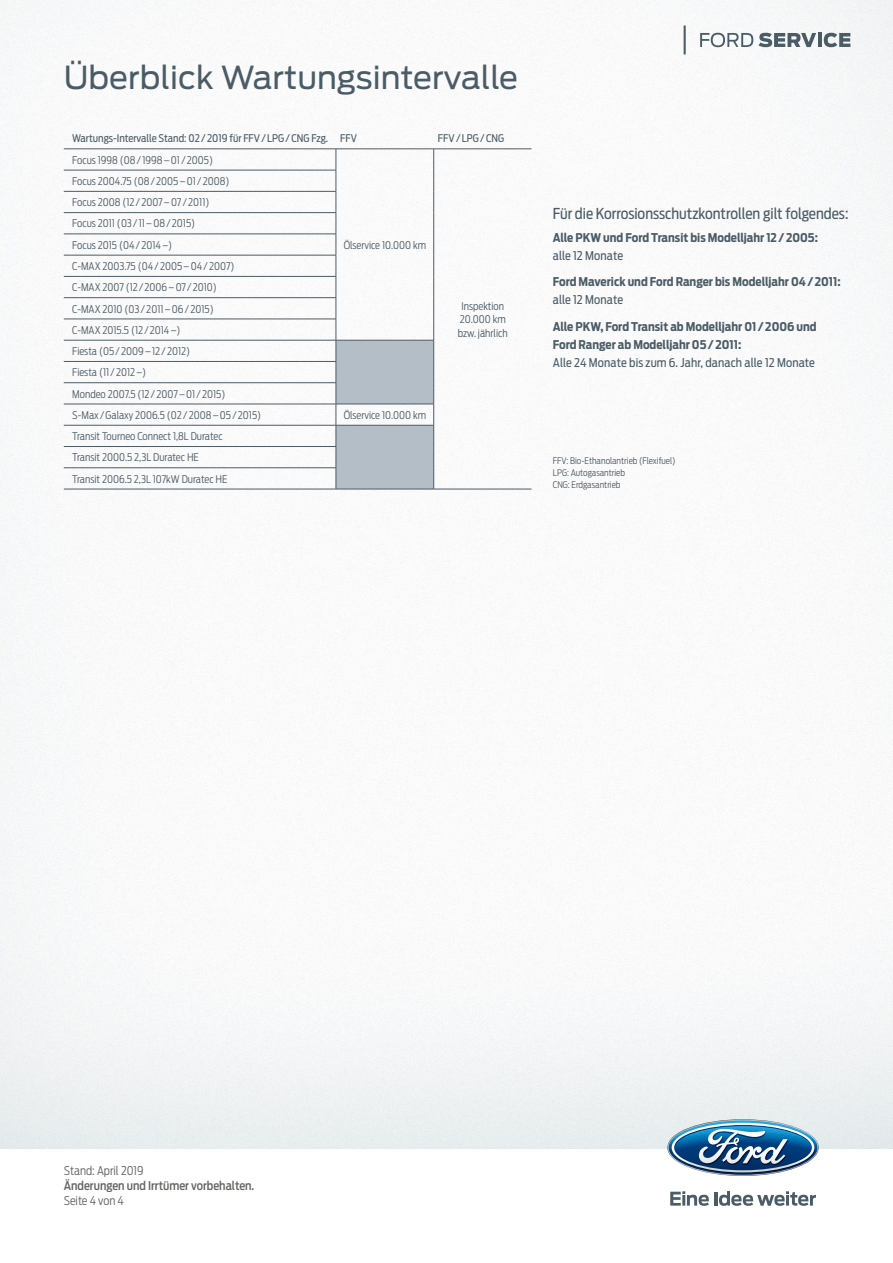
<style>
.page{position:relative;width:893px;height:1263px;background:#fff}
.page>*{position:absolute;margin:0;border:0;box-sizing:border-box;transform-origin:0 0}
.t1{font:31.5px "Ford Antenna";color:#4b5c66}
.t2{font:15px "Ford Antenna Cond";color:#4b5c66}
.t3{font:700 12px/18px "Ford Antenna Cond";color:#4b5c66}
.t4{font:12px "Ford Antenna Cond";letter-spacing:.01em;color:#4b5c66}
.t5{font:500 12px "Ford Antenna Cond";color:#636362}
.t6{font:300 12px "Ford Antenna Cond";color:#636362}
.t7{font:300 10.5px/21.3px "Ford Antenna Cond";color:#4b5c66}
.t8{font:10.5px "Ford Antenna Cond";color:#4b5c66}
.t9{font:300 9px/12px "Ford Antenna Cond";color:#4b5c66}
</style>
<div class="page">
<img style="left:0;top:0;width:893px;height:1148px">
<svg style="left:667px;top:1119px;width:152px;height:57px"></svg>
<svg style="left:670px;top:1191px;width:146px;height:15px"></svg>
<svg style="left:336px;top:150px;width:98px;height:339px"></svg>
<hr style="left:64px;top:170px;width:272px;height:1px;background:#4b5c66">
<hr style="left:434px;top:149px;width:97px;height:1px;background:#4b5c66">
<hr style="left:64px;top:255px;width:272px;height:1px;background:#4b5c66">
<hr style="left:64px;top:276px;width:272px;height:1px;background:#4b5c66">
<hr style="left:64px;top:297px;width:272px;height:1px;background:#4b5c66">
<hr style="left:64px;top:319px;width:272px;height:1px;background:#4b5c66">
<hr style="left:64px;top:340px;width:272px;height:1px;background:#4b5c66">
<hr style="left:64px;top:361px;width:272px;height:1px;background:#4b5c66">
<hr style="left:64px;top:382px;width:272px;height:1px;background:#4b5c66">
<hr style="left:64px;top:404px;width:272px;height:1px;background:#4b5c66">
<hr style="left:64px;top:425px;width:272px;height:1px;background:#4b5c66">
<hr style="left:64px;top:446px;width:272px;height:1px;background:#4b5c66">
<hr style="left:64px;top:467px;width:272px;height:1px;background:#4b5c66">
<hr style="left:64px;top:489px;width:272px;height:1px;background:#4b5c66">
<hr style="left:336px;top:340px;width:98px;height:1px;background:#4b5c66">
<hr style="left:336px;top:404px;width:98px;height:1px;background:#4b5c66">
<hr style="left:336px;top:425px;width:98px;height:1px;background:#4b5c66">
<hr style="left:336px;top:489px;width:98px;height:1px;background:#4b5c66">
<hr style="left:434px;top:489px;width:97px;height:1px;background:#4b5c66">
<hr style="left:64px;top:149px;width:272px;height:1px;background:#4b5c66">
<hr style="left:336px;top:149px;width:98px;height:1px;background:#4b5c66">
<hr style="left:64px;top:191px;width:272px;height:1px;background:#4b5c66">
<hr style="left:64px;top:212px;width:272px;height:1px;background:#4b5c66">
<hr style="left:64px;top:234px;width:272px;height:1px;background:#4b5c66">
<svg style="left:700px;top:33px;width:116px;height:14px"></svg>
<hr style="left:818px;top:33px;width:4px;height:14px;background:#4b5c66">
<svg style="left:824px;top:33px;width:26px;height:14px"></svg>
<hr style="left:684px;top:26px;width:2px;height:28px;background:#4b5c66">
<h1 class="t1" style="left:64px;top:50px;width:456px">Überblick Wartungsintervalle</h1>
<p class="t8" style="left:72px;top:129px;width:286px">Wartungs-Intervalle Stand: 02 / 2019 für FFV/ LPG/CNG Fzg. FFV</p>
<p class="t8" style="left:438px;top:129px;width:68px">FFV/ LPG/CNG</p>
<p class="t7" style="left:72px;top:148px;width:142px">Focus 1998 (08/ 1998–01 / 2005)</p>
<p class="t7" style="left:72px;top:169px;width:190px">Focus 2004.75 (08/ 2005–01 / 2008)<br>Focus 2008 (12 / 2007–07 / 2011)<br>Focus 2011 (03 / 11–08/ 2015)<br>Focus 2015 (04/ 2014–)<br>C-MAX 2003.75 (04/ 2005–04/ 2007)<br>C-MAX 2007 (12 / 2006–07 / 2010)<br>C-MAX 2010 (03 / 2011–06/ 2015)<br>C-MAX 2015.5 (12 / 2014–)<br>Fiesta (05 / 2009–12 / 2012)<br>Fiesta (11 / 2012–)<br>Mondeo 2007.5 (12 / 2007–01 / 2015)<br>S-Max /Galaxy 2006.5 (02 / 2008–05 / 2015)</p>
<p class="t7" style="left:72px;top:424px;width:157px">Transit Tourneo Connect 1,8L Duratec<br>Transit 2000.5 2,3L Duratec HE<br>Transit 2006.5 2,3L 107kW Duratec HE</p>
<p class="t7" style="left:344px;top:233px;width:84px">Ölservice 10.000 km</p>
<p class="t7" style="left:344px;top:403px;width:84px">Ölservice 10.000 km</p>
<p class="t7" style="left:458px;top:298px;width:51px;line-height:13.5px;text-align:center">Inspektion<br>20.000 km bzw. jährlich</p>
<h2 class="t2" style="left:553px;top:201px;width:297px">Für die Korrosionsschutzkontrollen gilt folgendes:</h2>
<p class="t3" style="left:553px;top:227px;width:267px">Alle PKW und Ford Transit bis Modelljahr 12/2005:</p>
<p class="t4" style="left:553px;top:245px;width:72px">alle 12 Monate</p>
<p class="t3" style="left:553px;top:271px;width:290px">Ford Maverick und Ford Ranger bis Modelljahr 04/2011:</p>
<p class="t4" style="left:553px;top:289px;width:72px">alle 12 Monate</p>
<p class="t3" style="left:553px;top:316px;width:265px">Alle PKW, Ford Transit ab Modelljahr 01 /2006 und<br>Ford Ranger ab Modelljahr 05/2011:</p>
<p class="t4" style="left:553px;top:352px;width:264px">Alle 24 Monate bis zum 6. Jahr, danach alle 12 Monate</p>
<p class="t9" style="left:553px;top:454px;width:124px">FFV: Bio-Ethanolantrieb (Flexifuel)<br>LPG: Autogasantrieb<br>CNG: Erdgasantrieb</p>
<p class="t6" style="left:64px;top:1160px;width:81px">Stand: April 2019</p>
<p class="t5" style="left:64px;top:1175px;width:192px">Änderungen und Irrtümer vorbehalten.</p>
<p class="t6" style="left:64px;top:1190px;width:62px">Seite 4 von 4</p>
</div>
